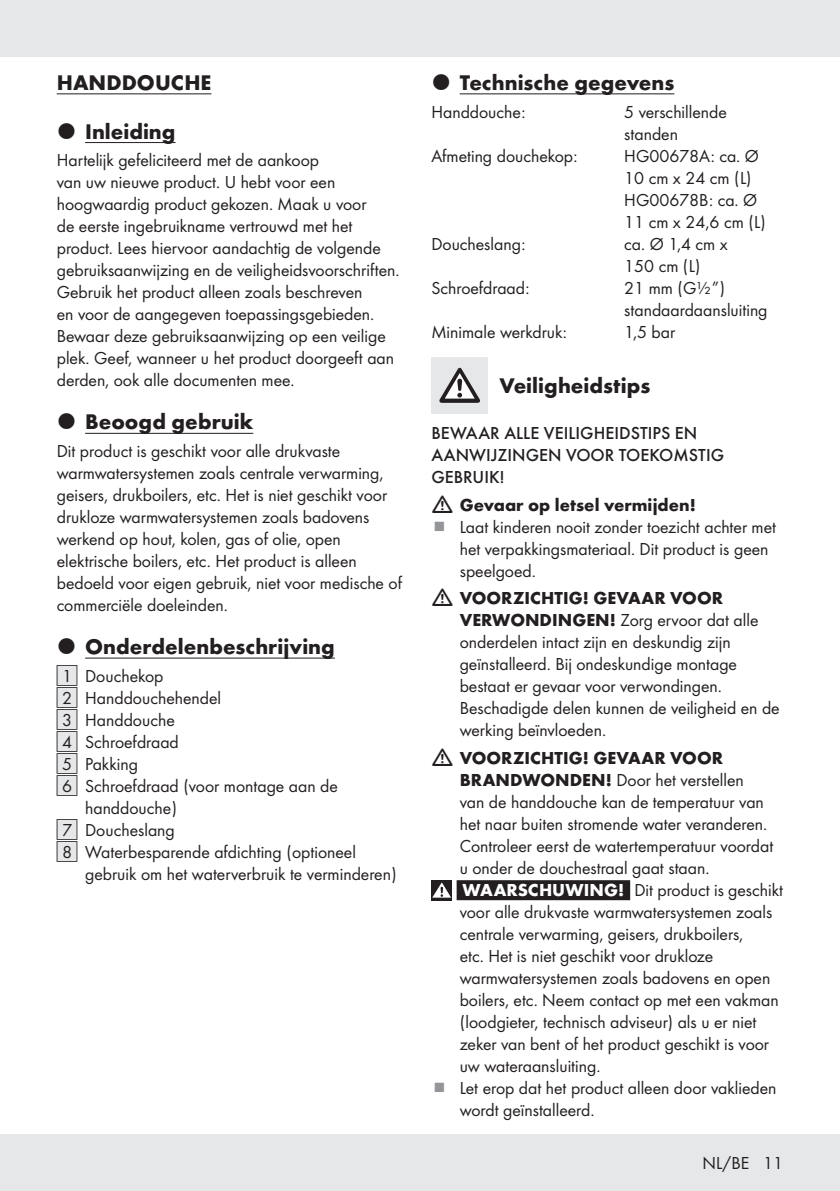
<style>
.page{position:relative;width:840px;height:1191px;background:#fff}
.page>*{position:absolute;margin:0;border:0;box-sizing:border-box;transform-origin:0 0}
.Headline-01{font:700 22px "Futura";color:#231f20}
.Product_Name{font:700 22px "Futura";color:#231f20}
.Body{font:18px/22px "Futura Boo";color:#231f20}
.Indent{font:18px/22px "Futura Boo";color:#231f20}
.Body_SB{font:500 18px/22px "Futura";color:#231f20}
.t1{font:700 18px "Futura";color:#231f20}
.s1{font-family:"IMP Lidl Num Box";font-size:15.8px;color:#e6e7e9}
.s2{font-family:"IMP Lidl Num Box";font-size:15.8px}
.s3{font-family:"Futura";font-weight:700}
.s4{font-family:"Futura";font-weight:700;color:#fff}
</style>
<div class="page">
<div style="left:0;top:1134px;width:839px;height:57px;background:#e6e7e9"></div>
<div style="left:0;top:0;width:839px;height:57px;background:#e6e7e9"></div>
<hr style="left:57px;top:93px;width:154px;height:1px;background:#231f20">
<hr style="left:85px;top:142px;width:90px;height:1px;background:#231f20">
<hr style="left:85px;top:433px;width:168px;height:1px;background:#231f20">
<hr style="left:85px;top:657px;width:250px;height:1px;background:#231f20">
<hr style="left:459px;top:93px;width:215px;height:1px;background:#231f20">
<div style="left:456px;top:880px;width:173px;height:20px;background:#231f20"></div>
<div style="left:431px;top:357px;width:57px;height:57px;background:#e6e7e9"></div>
<svg style="left:439px;top:368px;width:40px;height:35px"></svg>
<svg style="left:431px;top:880px;width:21px;height:20px"></svg>
<svg style="left:432px;top:882px;width:19px;height:15px"></svg>
<p class="Product_Name" style="left:57px;top:66px;width:156px">HANDDOUCHE</p>
<p class="Headline-01" style="left:85px;top:115px;width:92px">Inleiding</p>
<p class="Body" style="left:57px;top:148px;width:344px">Hartelijk gefeliciteerd met de aankoop<br>van uw nieuwe product. U hebt voor een hoogwaardig product gekozen. Maak u voor<br>de eerste ingebruikname vertrouwd met het product. Lees hiervoor aandachtig de volgende gebruiksaanwijzing en de veiligheidsvoorschriften.<br>Gebruik het product alleen zoals beschreven<br>en voor de aangegeven toepassingsgebieden.<br>Bewaar deze gebruiksaanwijzing op een veilige plek. Geef, wanneer u het product doorgeeft aan derden, ook alle documenten mee.</p>
<p class="Headline-01" style="left:85px;top:406px;width:169px">Beoogd gebruik</p>
<p class="Body" style="left:57px;top:439px;width:346px">Dit product is geschikt voor alle drukvaste warmwatersystemen zoals centrale verwarming, geisers, drukboilers, etc. Het is niet geschikt voor drukloze warmwatersystemen zoals badovens werkend op hout, kolen, gas of olie, open elektrische boilers, etc. Het product is alleen bedoeld voor eigen gebruik, niet voor medische of commerciële doeleinden.</p>
<p class="Headline-01" style="left:85px;top:630px;width:251px">Onderdelenbeschrijving</p>
<p class="Indent" style="left:57px;top:664px;width:108px"><span class="s1">[</span><span class="s2">1]</span> Douchekop</p>
<p class="Indent" style="left:57px;top:686px;width:166px"><span class="s1">[</span><span class="s2">2]</span> Handdouchehendel</p>
<p class="Indent" style="left:57px;top:708px;width:119px"><span class="s1">[</span><span class="s2">3]</span> Handdouche</p>
<p class="Indent" style="left:57px;top:730px;width:123px"><span class="s1">[</span><span class="s2">4]</span> Schroefdraad</p>
<p class="Indent" style="left:57px;top:752px;width:83px"><span class="s1">[</span><span class="s2">5]</span> Pakking</p>
<p class="Indent" style="left:85px;top:774px;width:254px;text-indent:-28px"><span class="s1">[</span><span class="s2">6]</span> Schroefdraad (voor montage aan de handdouche)</p>
<p class="Indent" style="left:57px;top:818px;width:119px"><span class="s1">[</span><span class="s2">7]</span> Doucheslang</p>
<p class="Indent" style="left:85px;top:840px;width:313px;text-indent:-28px"><span class="s1">[</span><span class="s2">8]</span> Waterbesparende afdichting (optioneel gebruik om het waterverbruik te verminderen)</p>
<p class="Headline-01" style="left:459px;top:66px;width:216px">Technische gegevens</p>
<p class="Body" style="left:431px;top:100px;width:96px">Handdouche:</p>
<p class="Body" style="left:624px;top:100px;width:104px">5 verschillende standen</p>
<p class="Body" style="left:431px;top:144px;width:148px">Afmeting douchekop:</p>
<p class="Body" style="left:624px;top:144px;width:143px">HG00678A: ca. Ø<br>10 cm x 24 cm (L)<br>HG00678B: ca. Ø<br>11 cm x 24,6 cm (L)</p>
<p class="Body" style="left:431px;top:232px;width:96px">Doucheslang:</p>
<p class="Body" style="left:624px;top:232px;width:105px">ca. Ø 1,4 cm x<br>150 cm (L)</p>
<p class="Body" style="left:431px;top:276px;width:100px">Schroefdraad:</p>
<p class="Body" style="left:624px;top:276px;width:145px">21 mm (G½”) standaardaansluiting</p>
<p class="Body" style="left:431px;top:320px;width:137px">Minimale werkdruk:</p>
<p class="Body" style="left:624px;top:320px;width:52px">1,5 bar</p>
<p class="Headline-01" style="left:499px;top:370px;width:152px">Veiligheidstips</p>
<p class="Body_SB" style="left:431px;top:421px;width:294px">BEWAAR ALLE VEILIGHEIDSTIPS EN<br>AANWIJZINGEN VOOR TOEKOMSTIG<br>GEBRUIK!</p>
<p class="t1" style="left:459px;top:491px;width:237px">Gevaar op letsel vermijden!</p>
<p class="Body" style="left:459px;top:515px;width:318px">Laat kinderen nooit zonder toezicht achter met het verpakkingsmateriaal. Dit product is geen speelgoed.</p>
<p class="Body" style="left:459px;top:586px;width:321px"><span class="s3">VOORZICHTIG! GEVAAR VOOR VERWONDINGEN!</span> Zorg ervoor dat alle onderdelen intact zijn en deskundig zijn geïnstalleerd. Bij ondeskundige montage bestaat er gevaar voor verwondingen.<br>Beschadigde delen kunnen de veiligheid en de werking beïnvloeden.</p>
<p class="Body" style="left:459px;top:746px;width:315px"><span class="s3">VOORZICHTIG! GEVAAR VOOR BRANDWONDEN!</span> Door het verstellen<br>van de handdouche kan de temperatuur van het naar buiten stromende water veranderen.<br>Controleer eerst de watertemperatuur voordat u onder de douchestraal gaat staan.</p>
<p class="Indent" style="left:459px;top:878px;width:325px"><span class="s4">WAARSCHUWING!</span> Dit product is geschikt voor alle drukvaste warmwatersystemen zoals centrale verwarming, geisers, drukboilers,<br>etc. Het is niet geschikt voor drukloze warmwatersystemen zoals badovens en open boilers, etc. Neem contact op met een vakman (loodgieter, technisch adviseur) als u er niet zeker van bent of het product geschikt is voor uw wateraansluiting.</p>
<p class="Body" style="left:459px;top:1076px;width:318px">Let erop dat het product alleen door vaklieden wordt geïnstalleerd.</p>
<p class="Body" style="left:702px;top:1151px;width:82px">NL/BE 11</p>
</div>
